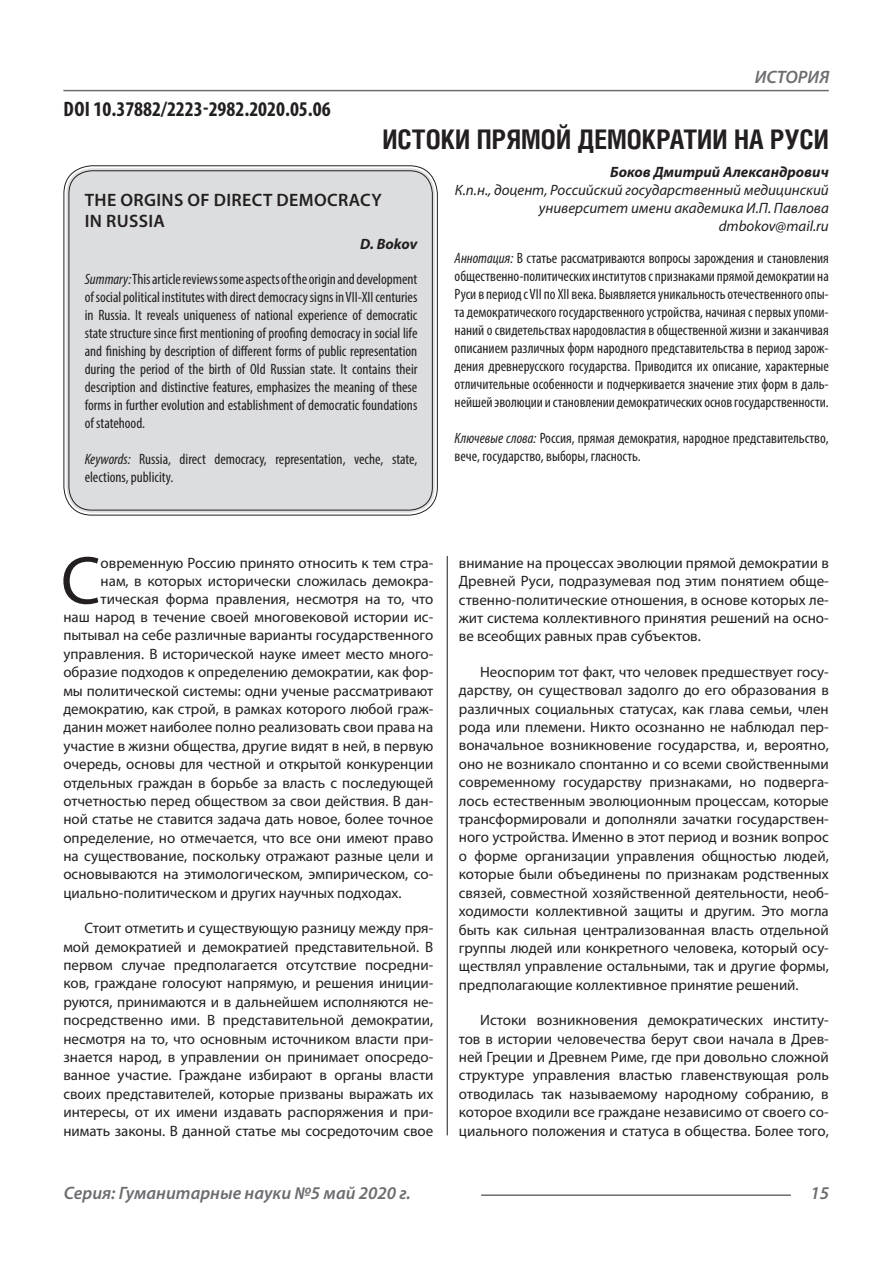
<style>
.page{position:relative;width:893px;height:1263px;background:#fff}
.page>*{position:absolute;margin:0;border:0;box-sizing:border-box;transform-origin:0 0}
.Статья_текст_первый{font:68.4px "Myriad Pro";color:#231f20}
.Статья_название{font:700 27px "Helios Cond C";color:#231f20}
.ДОИ{font:700 condensed 21px "Myriad Pro";color:#231f20}
.t1{font:italic 600 18px "Myriad Pro";color:#6c6d70}
.Статья_название_англ{font:600 18px/21.6px "Myriad Pro";letter-spacing:.02em;color:#231f20}
.Статья_текст{font:15px/18.5px "Myriad Pro";color:#231f20;text-align:justify}
.Статья_текст_первый-2{font:15px "Myriad Pro";color:#231f20}
.Статья_аннотация_тек{font:condensed 15px/18px "Myriad Pro";color:#231f20;text-align:justify}
.Статья_аннотация_анг{font:condensed 15px/18px "Myriad Pro";color:#231f20;text-align:justify}
.Статья_автор_инфо{font:italic 15px/18px "Myriad Pro";color:#231f20;text-align:right}
.Статья_автор_инфо-2{font:italic 700 15px "Myriad Pro";color:#231f20}
.Статья_автор_англ{font:italic 700 15px "Myriad Pro";letter-spacing:-.005em;color:#231f20}
.s1{font-style:italic}
</style>
<div class="page">
<hr style="left:447px;top:128px;width:1px;height:1007px;background:#231f20">
<hr style="left:63px;top:90px;width:766px;height:1px;background:#6c6d70">
<hr style="left:481px;top:1194px;width:310px;height:2px;background:#6c6d70">
<div style="left:443px;top:127px;width:10px;height:429px;background:#fff"></div>
<div style="left:66px;top:168px;width:369px;height:345px;background:#dcdddf;border-radius:26px"></div>
<div style="left:68px;top:170px;width:365px;height:341px;border:1px solid #231f20;border-radius:23px"></div>
<p class="ДОИ" style="left:64px;top:95px;width:269px">DOI 10.37882/2223-2982.2020.05.06</p>
<p class="t1" style="left:755px;top:66px;width:76px">ИСТОРИЯ</p>
<p class="Статья_название" style="left:382px;top:124px;width:448px">ИСТОКИ ПРЯМОЙ ДЕМОКРАТИИ НА РУСИ</p>
<p class="Статья_автор_инфо-2" style="left:610px;top:162px;width:220px">Боков Дмитрий Александрович</p>
<p class="Статья_автор_инфо" style="left:455px;top:180px;width:375px">К.п.н., доцент, Российский государственный медицинский университет имени академика И.П. Павлова</p>
<p class="Статья_автор_инфо" style="left:719px;top:216px;width:112px">dmbokov@mail.ru</p>
<p class="Статья_аннотация_тек" style="left:455px;top:249px;width:376px"><span class="s1">Аннотация:</span> В статье рассматриваются вопросы зарождения и становления общественно-политических институтов с признаками прямой демократии на Руси в период с VII по XII века. Выявляется уникальность отечественного опы&shy;та демократического государственного устройства, начиная с первых упоми&shy;наний о свидетельствах народовластия в общественной жизни и заканчивая описанием различных форм народного представительства в период зарож&shy;дения древнерусского государства. Приводится их описание, характерные отличительные особенности и подчеркивается значение этих форм в даль&shy;нейшей эволюции и становлении демократических основ государственности.</p>
<p class="Статья_аннотация_тек" style="left:455px;top:429px;width:376px"><span class="s1">Ключевые слова:</span> Россия, прямая демократия, народное представительство, вече, государство, выборы, гласность.</p>
<p class="Статья_название_англ" style="left:85px;top:188px;width:298px">THE ORGINS OF DIRECT DEMOCRACY<br>IN RUSSIA</p>
<p class="Статья_автор_англ" style="left:360px;top:234px;width:59px">D. Bokov</p>
<p class="Статья_аннотация_анг" style="left:85px;top:270px;width:334px"><span class="s1">Summary:</span> This article reviews some aspects of the origin and development of social political institutes with direct democracy signs in VII-XII centuries in Russia. It reveals uniqueness of national experience of democratic state structure since first mentioning of proofing democracy in social life and finishing by description of different forms of public representation during the period of the birth of Old Russian state. It contains their description and distinctive features, emphasizes the meaning of these forms in further evolution and establishment of democratic foundations of statehood.</p>
<p class="Статья_аннотация_анг" style="left:85px;top:450px;width:334px"><span class="s1">Keywords:</span> Russia, direct democracy, representation, veche, state, elections, publicity.</p>
<p class="Статья_текст_первый" style="left:61px;top:538px;width:41px">С</p>
<p class="Статья_текст_первый-2" style="left:101px;top:553px;width:334px">овременную Россию принято относить к тем стра-</p>
<p class="Статья_текст_первый-2" style="left:101px;top:571px;width:334px">нам, в которых исторически сложилась демокра-</p>
<p class="Статья_текст_первый-2" style="left:101px;top:589px;width:334px">тическая форма правления, несмотря на то, что</p>
<p class="Статья_текст_первый-2" style="left:63px;top:608px;width:371px">наш народ в течение своей многовековой истории ис-</p>
<p class="Статья_текст_первый-2" style="left:63px;top:626px;width:371px">пытывал на себе различные варианты государственного</p>
<p class="Статья_текст_первый-2" style="left:63px;top:644px;width:371px">управления. В исторической науке имеет место много-</p>
<p class="Статья_текст_первый-2" style="left:63px;top:663px;width:371px">образие подходов к определению демократии, как фор-</p>
<p class="Статья_текст_первый-2" style="left:63px;top:681px;width:371px">мы политической системы: одни ученые рассматривают</p>
<p class="Статья_текст_первый-2" style="left:63px;top:700px;width:371px">демократию, как строй, в рамках которого любой граж-</p>
<p class="Статья_текст_первый-2" style="left:63px;top:718px;width:371px">данин может наиболее полно реализовать свои права на</p>
<p class="Статья_текст_первый-2" style="left:63px;top:736px;width:371px">участие в жизни общества, другие видят в ней, в первую</p>
<p class="Статья_текст_первый-2" style="left:63px;top:755px;width:371px">очередь, основы для честной и открытой конкуренции</p>
<p class="Статья_текст_первый-2" style="left:63px;top:773px;width:371px">отдельных граждан в борьбе за власть с последующей</p>
<p class="Статья_текст_первый-2" style="left:63px;top:792px;width:371px">отчетностью перед обществом за свои действия. В дан-</p>
<p class="Статья_текст_первый-2" style="left:63px;top:810px;width:371px">ной статье не ставится задача дать новое, более точное</p>
<p class="Статья_текст_первый-2" style="left:63px;top:828px;width:371px">определение, но отмечается, что все они имеют право</p>
<p class="Статья_текст_первый-2" style="left:63px;top:847px;width:371px">на существование, поскольку отражают разные цели и</p>
<p class="Статья_текст_первый-2" style="left:63px;top:865px;width:371px">основываются на этимологическом, эмпирическом, со-</p>
<p class="Статья_текст_первый-2" style="left:63px;top:883px;width:340px">циально-политическом и других научных подходах.</p>
<p class="Статья_текст" style="left:63px;top:919px;width:371px;text-indent:21px">Стоит отметить и существующую разницу между пря&shy;мой демократией и демократией представительной. В первом случае предполагается отсутствие посредни&shy;ков, граждане голосуют напрямую, и решения иниции&shy;руются, принимаются и в дальнейшем исполняются не&shy;посредственно ими. В представительной демократии, несмотря на то, что основным источником власти при&shy;знается народ, в управлении он принимает опосредо&shy;ванное участие. Граждане избирают в органы власти своих представителей, которые призваны выражать их интересы, от их имени издавать распоряжения и при&shy;нимать законы. В данной статье мы сосредоточим свое</p>
<p class="Статья_текст" style="left:459px;top:553px;width:371px">внимание на процессах эволюции прямой демократии в Древней Руси, подразумевая под этим понятием обще&shy;ственно-политические отношения, в основе которых ле&shy;жит система коллективного принятия решений на осно&shy;ве всеобщих равных прав субъектов.</p>
<p class="Статья_текст" style="left:459px;top:662px;width:371px;text-indent:21px">Неоспорим тот факт, что человек предшествует госу&shy;дарству, он существовал задолго до его образования в различных социальных статусах, как глава семьи, член рода или племени. Никто осознанно не наблюдал пер&shy;воначальное возникновение государства, и, вероятно, оно не возникало спонтанно и со всеми свойственными современному государству признаками, но подверга&shy;лось естественным эволюционным процессам, которые трансформировали и дополняли зачатки государствен&shy;ного устройства. Именно в этот период и возник вопрос о форме организации управления общностью людей, которые были объединены по признакам родственных связей, совместной хозяйственной деятельности, необ&shy;ходимости коллективной защиты и другим. Это могла быть как сильная централизованная власть отдельной группы людей или конкретного человека, который осу&shy;ществлял управление остальными, так и другие формы, предполагающие коллективное принятие решений.</p>
<p class="Статья_текст" style="left:459px;top:1011px;width:371px;text-indent:21px">Истоки возникновения демократических институ&shy;тов в истории человечества берут свои начала в Древ&shy;ней Греции и Древнем Риме, где при довольно сложной структуре управления властью главенствующая роль отводилась так называемому народному собранию, в которое входили все граждане независимо от своего со&shy;циального положения и статуса в общества. Более того,</p>
<p class="t1" style="left:64px;top:1182px;width:349px">Серия: Гуманитарные науки №5 май 2020 г.</p>
<p class="t1" style="left:810px;top:1182px;width:20px">15</p>
</div>
